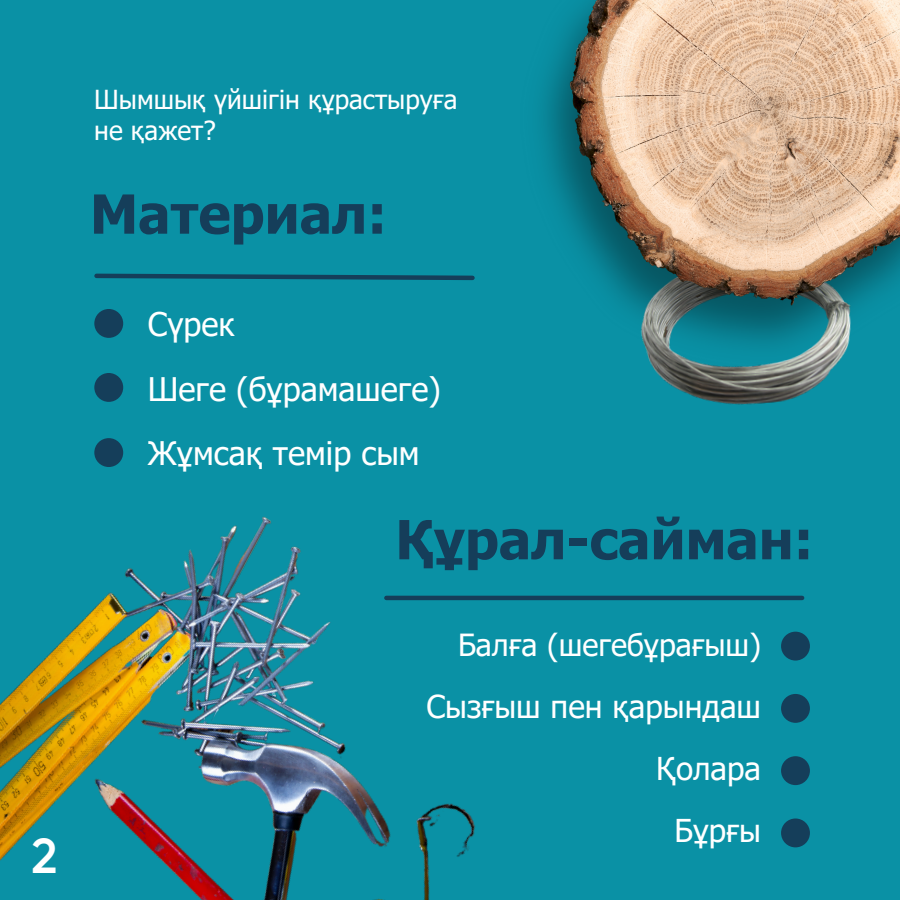
<style>
.page{position:relative;width:900px;height:900px;background:#0a91a5}
.page>*{position:absolute;margin:0;border:0;box-sizing:border-box;transform-origin:0 0}
.t1{font:700 54px "Tahoma";color:#153e5a}
.t2{font:600 49.1px "Gilroy";color:#fff}
.t3{font:32.5px "Tahoma";color:#fff}
.t4{font:31.5px "Tahoma";color:#fff}
.t5{font:30.5px "Tahoma";color:#fff}
.t6{font:26.2px "Tahoma";color:#fff}
</style>
<div class="page">
<img style="left:0;top:451px;width:648px;height:449px">
<hr style="left:386px;top:596px;width:416px;height:4px;background:#153e5a">
<svg style="left:781px;top:632px;width:29px;height:29px"></svg>
<svg style="left:781px;top:694px;width:29px;height:29px"></svg>
<svg style="left:781px;top:756px;width:29px;height:29px"></svg>
<svg style="left:781px;top:819px;width:29px;height:29px"></svg>
<img style="left:655px;top:370px;width:176px;height:35px">
<img style="left:543px;top:0;width:357px;height:370px">
<svg style="left:94px;top:273px;width:381px;height:8px"></svg>
<svg style="left:94px;top:309px;width:29px;height:29px"></svg>
<svg style="left:94px;top:373px;width:29px;height:29px"></svg>
<svg style="left:94px;top:438px;width:29px;height:31px"></svg>
<p class="t2" style="left:31px;top:827px;width:27px">2</p>
<p class="t6" style="left:94px;top:83px;width:365px">Шымшық үйшігін құрастыруға</p>
<p class="t6" style="left:94px;top:114px;width:123px">не қажет?</p>
<p class="t1" style="left:90px;top:180px;width:298px">Материал:</p>
<p class="t3" style="left:148px;top:304px;width:88px">Сүрек</p>
<p class="t3" style="left:148px;top:368px;width:295px">Шеге (бұрамашеге)</p>
<p class="t3" style="left:148px;top:433px;width:273px">Жұмсақ темір сым</p>
<p class="t1" style="left:395px;top:505px;width:420px">Құрал-сайман:</p>
<p class="t5" style="left:458px;top:625px;width:305px">Балға (шегебұрағыш)</p>
<p class="t4" style="left:426px;top:686px;width:336px">Сызғыш пен қарындаш</p>
<p class="t4" style="left:656px;top:749px;width:106px">Қолара</p>
<p class="t4" style="left:675px;top:811px;width:88px">Бұрғы</p>
</div>
